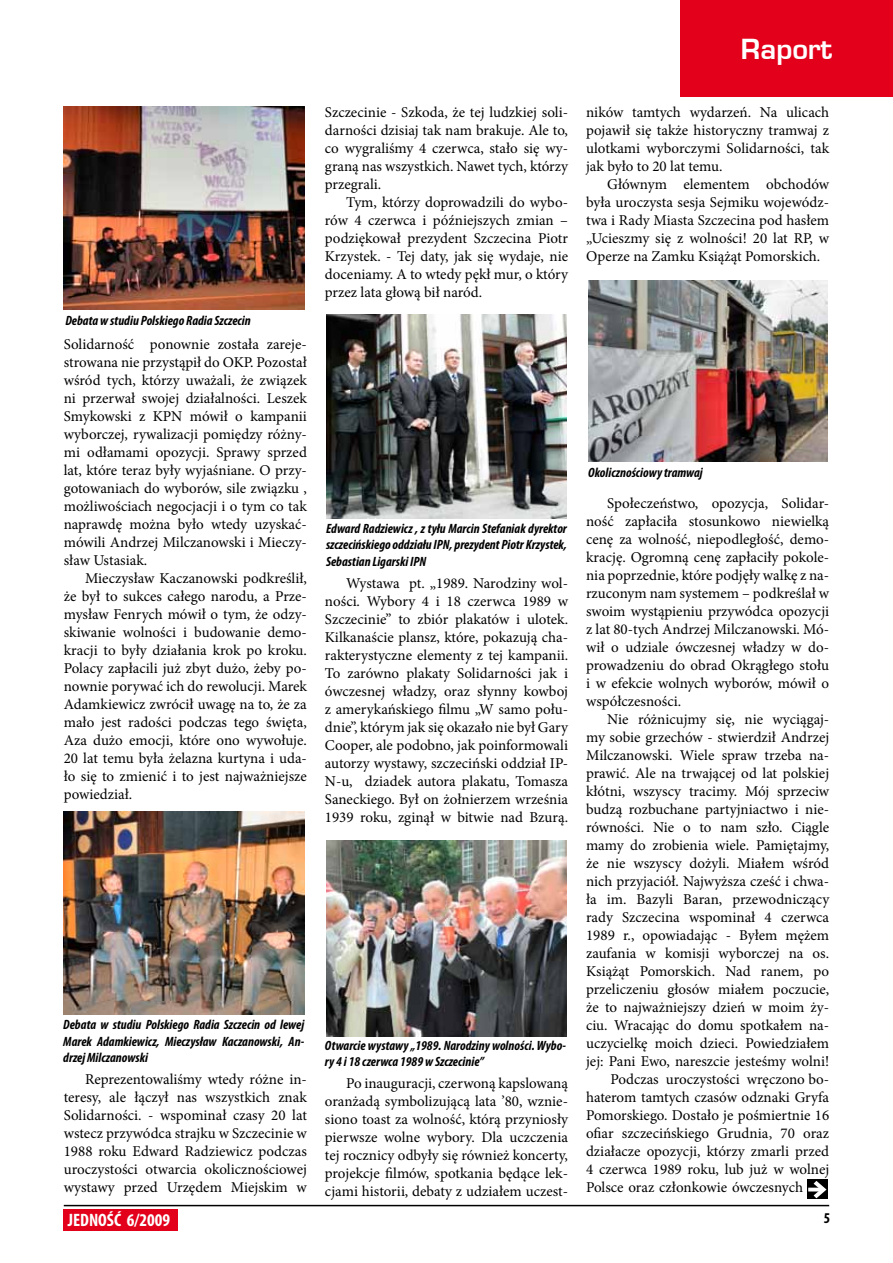
<style>
.page{position:relative;width:893px;height:1263px;background:#fff}
.page>*{position:absolute;margin:0;border:0;box-sizing:border-box;transform-origin:0 0}
.t1{font:700 27px "Euromode";color:#fff}
.t2{font:700 condensed 18px "Myriad Pro";color:#fff}
.t3{font:15px/18px "Minion Pro";color:#000;text-align:justify}
.t4{font:700 condensed 15px "Myriad Pro";color:#000}
.t5{font:italic 700 condensed 13.5px/16.2px "Myriad Pro";color:#000;text-align:justify}
</style>
<div class="page">
<div style="left:680px;top:0;width:213px;height:96px;background:#e2001a"></div>
<div style="left:64px;top:1209px;width:114px;height:21px;background:#e2001a"></div>
<hr style="left:64px;top:1205px;width:765px;height:1px;background:#000">
<img style="left:63px;top:106px;width:242px;height:204px">
<img style="left:64px;top:811px;width:241px;height:204px">
<img style="left:326px;top:315px;width:241px;height:203px">
<img style="left:326px;top:841px;width:241px;height:195px">
<img style="left:588px;top:281px;width:240px;height:181px">
<div style="left:807px;top:1179px;width:21px;height:20px;background:#000"></div>
<svg style="left:809px;top:1181px;width:18px;height:18px"></svg>
<p class="t5" style="left:65px;top:312px;width:187px">Debata w studiu Polskiego Radia Szczecin</p>
<p class="t3" style="left:64px;top:335px;width:245px">Solidarność ponownie została zareje&shy;strowana nie przystąpił do OKP. Pozostał wśród tych, którzy uważali, że związek ni przerwał swojej działalności. Leszek Smykowski z KPN mówił o kampanii wyborczej, rywalizacji pomiędzy różny&shy;mi odłamami opozycji. Sprawy sprzed lat, które teraz były wyjaśniane. O przy&shy;gotowaniach do wyborów, sile związku , możliwościach negocjacji i o tym co tak naprawdę można było wtedy uzyskać&shy;mówili Andrzej Milczanowski i Mieczy&shy;sław Ustasiak.</p>
<p class="t3" style="left:64px;top:569px;width:245px;text-indent:21px">Mieczysław Kaczanowski podkreślił, że był to sukces całego narodu, a Prze&shy;mysław Fenrych mówił o tym, że odzy&shy;skiwanie wolności i budowanie demo&shy;kracji to były działania krok po kroku.<br>Polacy zapłacili już zbyt dużo, żeby po&shy;nownie porywać ich do rewolucji. Marek Adamkiewicz zwrócił uwagę na to, że za mało jest radości podczas tego święta, Aza dużo emocji, które ono wywołuje.<br>20 lat temu była żelazna kurtyna i uda&shy;ło się to zmienić i to jest najważniejsze powiedział.</p>
<p class="t5" style="left:63px;top:1016px;width:242px">Debata w studiu Polskiego Radia Szczecin od lewej Marek Adamkiewicz, Mieczysław Kaczanowski, An&shy;drzej Milczanowski</p>
<p class="t3" style="left:64px;top:1070px;width:245px;text-indent:21px">Reprezentowaliśmy wtedy różne in&shy;teresy, ale łączył nas wszystkich znak Solidarności. - wspominał czasy 20 lat wstecz przywódca strajku w Szczecinie w 1988 roku Edward Radziewicz podczas uroczystości otwarcia okolicznościowej wystawy przed Urzędem Miejskim w</p>
<p class="t3" style="left:325px;top:103px;width:245px">Szczecinie - Szkoda, że tej ludzkiej soli&shy;darności dzisiaj tak nam brakuje. Ale to, co wygraliśmy 4 czerwca, stało się wy&shy;graną nas wszystkich. Nawet tych, którzy przegrali.</p>
<p class="t3" style="left:325px;top:193px;width:245px;text-indent:21px">Tym, którzy doprowadzili do wybo&shy;rów 4 czerwca i późniejszych zmian – podziękował prezydent Szczecina Piotr Krzystek. - Tej daty, jak się wydaje, nie doceniamy. A to wtedy pękł mur, o który przez lata głową bił naród.</p>
<h1 class="t1" style="left:741px;top:32px;width:93px">Raport</h1>
<p class="t3" style="left:586px;top:103px;width:245px">ników tamtych wydarzeń. Na ulicach pojawił się także historyczny tramwaj z ulotkami wyborczymi Solidarności, tak jak było to 20 lat temu.</p>
<p class="t3" style="left:586px;top:175px;width:245px;text-indent:21px">Głównym elementem obchodów była uroczysta sesja Sejmiku wojewódz&shy;twa i Rady Miasta Szczecina pod hasłem „Ucieszmy się z wolności! 20 lat RP, w Operze na Zamku Książąt Pomorskich.</p>
<p class="t5" style="left:326px;top:520px;width:242px">Edward Radziewicz , z tyłu Marcin Stefaniak dyrektor szczecińskiego oddziału IPN, prezydent Piotr Krzystek, Sebastian Ligarski IPN</p>
<p class="t3" style="left:325px;top:574px;width:245px;text-indent:21px">Wystawa pt. „1989. Narodziny wol&shy;ności. Wybory 4 i 18 czerwca 1989 w Szczecinie” to zbiór plakatów i ulotek.<br>Kilkanaście plansz, które, pokazują cha&shy;rakterystyczne elementy z tej kampanii.<br>To zarówno plakaty Solidarności jak i ówczesnej władzy, oraz słynny kowboj z amerykańskiego filmu „W samo połu&shy;dnie”, którym jak się okazało nie był Gary Cooper, ale podobno, jak poinformowali autorzy wystawy, szczeciński oddział IP-N-u, dziadek autora plakatu, Tomasza Saneckiego. Był on żołnierzem września 1939 roku, zginął w bitwie nad Bzurą.</p>
<p class="t5" style="left:325px;top:1037px;width:242px">Otwarcie wystawy „1989. Narodziny wolności. Wybo&shy;ry 4 i 18 czerwca 1989 w Szczecinie”</p>
<p class="t3" style="left:325px;top:1075px;width:245px;text-indent:21px">Po inauguracji, czerwoną kapslowaną oranżadą symbolizującą lata ’80, wznie&shy;siono toast za wolność, którą przyniosły pierwsze wolne wybory. Dla uczczenia tej rocznicy odbyły się również koncerty, projekcje filmów, spotkania będące lek&shy;cjami historii, debaty z udziałem uczest-</p>
<p class="t5" style="left:588px;top:464px;width:116px">Okolicznościowy tramwaj</p>
<p class="t3" style="left:586px;top:494px;width:245px;text-indent:21px">Społeczeństwo, opozycja, Solidar&shy;ność zapłaciła stosunkowo niewielką cenę za wolność, niepodległość, demo&shy;krację. Ogromną cenę zapłaciły pokole&shy;nia poprzednie, które podjęły walkę z na&shy;rzuconym nam systemem – podkreślał w swoim wystąpieniu przywódca opozycji z lat 80-tych Andrzej Milczanowski. Mó&shy;wił o udziale ówczesnej władzy w do&shy;prowadzeniu do obrad Okrągłego stołu i w efekcie wolnych wyborów, mówił o współczesności.</p>
<p class="t3" style="left:607px;top:710px;width:223px">Nie różnicujmy się, nie wyciągaj-</p>
<p class="t3" style="left:586px;top:728px;width:245px">my sobie grzechów - stwierdził Andrzej</p>
<p class="t3" style="left:586px;top:746px;width:245px">Milczanowski. Wiele spraw trzeba na-</p>
<p class="t3" style="left:586px;top:764px;width:245px">prawić. Ale na trwającej od lat polskiej</p>
<p class="t3" style="left:586px;top:782px;width:245px">kłótni, wszyscy tracimy. Mój sprzeciw</p>
<p class="t3" style="left:586px;top:800px;width:245px">budzą rozbuchane partyjniactwo i nie-</p>
<p class="t3" style="left:586px;top:818px;width:245px">równości. Nie o to nam szło. Ciągle</p>
<p class="t3" style="left:586px;top:836px;width:245px">mamy do zrobienia wiele. Pamiętajmy,</p>
<p class="t3" style="left:586px;top:854px;width:245px">że nie wszyscy dożyli. Miałem wśród</p>
<p class="t3" style="left:586px;top:872px;width:245px">nich przyjaciół. Najwyższa cześć i chwa-</p>
<p class="t3" style="left:586px;top:890px;width:245px">ła im. Bazyli Baran, przewodniczący</p>
<p class="t3" style="left:586px;top:908px;width:245px">rady Szczecina wspominał 4 czerwca</p>
<p class="t3" style="left:586px;top:926px;width:245px">1989 r., opowiadając - Byłem mężem</p>
<p class="t3" style="left:586px;top:944px;width:245px">zaufania w komisji wyborczej na os.</p>
<p class="t3" style="left:586px;top:962px;width:245px">Książąt Pomorskich. Nad ranem, po</p>
<p class="t3" style="left:586px;top:980px;width:245px">przeliczeniu głosów miałem poczucie,</p>
<p class="t3" style="left:586px;top:998px;width:245px">że to najważniejszy dzień w moim ży-</p>
<p class="t3" style="left:586px;top:1016px;width:245px">ciu. Wracając do domu spotkałem na-</p>
<p class="t3" style="left:586px;top:1034px;width:245px">uczycielkę moich dzieci. Powiedziałem</p>
<p class="t3" style="left:586px;top:1052px;width:245px">jej: Pani Ewo, nareszcie jesteśmy wolni!</p>
<p class="t3" style="left:610px;top:1070px;width:220px">Podczas uroczystości wręczono bo-</p>
<p class="t3" style="left:586px;top:1088px;width:245px">haterom tamtych czasów odznaki Gryfa</p>
<p class="t3" style="left:586px;top:1106px;width:245px">Pomorskiego. Dostało je pośmiertnie 16</p>
<p class="t3" style="left:586px;top:1124px;width:245px">ofiar szczecińskiego Grudnia‚ 70 oraz</p>
<p class="t3" style="left:586px;top:1142px;width:245px">działacze opozycji, którzy zmarli przed</p>
<p class="t3" style="left:586px;top:1160px;width:245px">4 czerwca 1989 roku, lub już w wolnej</p>
<p class="t3" style="left:586px;top:1178px;width:218px">Polsce oraz członkowie ówczesnych</p>
<p class="t2" style="left:68px;top:1208px;width:104px">JEDNOŚĆ 6/2009</p>
<p class="t4" style="left:824px;top:1209px;width:8px">5</p>
</div>
